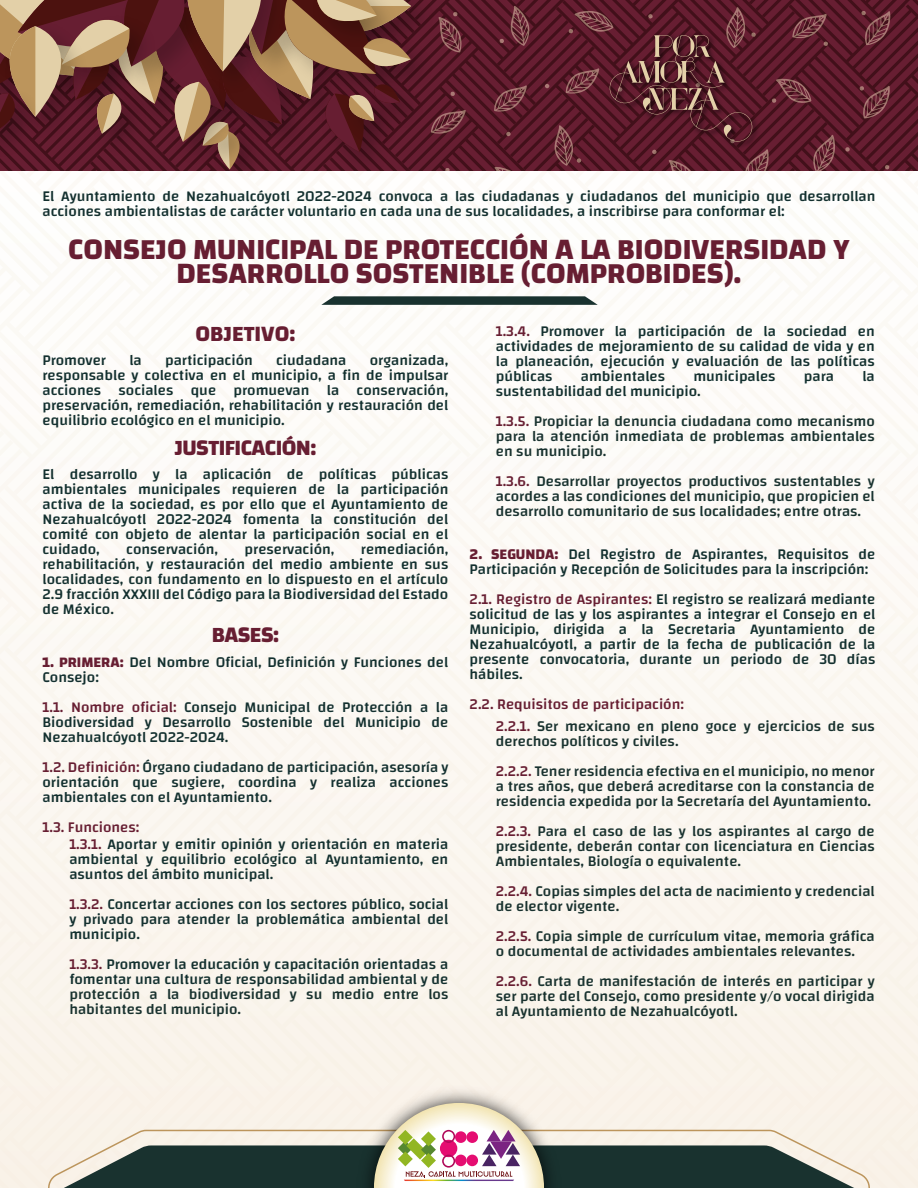
<style>
.page{position:relative;width:918px;height:1188px;background:#fbf8f3}
.page>*{position:absolute;margin:0;border:0;box-sizing:border-box;transform-origin:0 0}
.t1{font:700 30px/24px "Changa";color:#671e32;text-align:center}
.t2{font:700 22.5px "Changa";letter-spacing:-.025em;color:#671e32}
.t3{font:700 22.5px "Changa";color:#671e32}
.t4{font:500 15px/15px "Changa";color:#13302f;text-align:justify}
.t5{font:500 15px/15px "Changa";color:#19322f}
.t6{font:500 15px "Changa";color:#671e32}
.s1{color:#671e32}
.s2{color:#13302f}
.s3{font-weight:700;color:#671e32}
</style>
<div class="page">
<div style="left:0;top:1011px;width:918px;height:177px;background:#faf3ea"></div>
<svg style="left:0;top:0;width:918px;height:170px;background:#591829"></svg>
<svg style="left:510px;top:6px;width:21px;height:40px"></svg>
<svg style="left:494px;top:85px;width:34px;height:28px"></svg>
<svg style="left:434px;top:109px;width:32px;height:27px"></svg>
<svg style="left:494px;top:166px;width:31px;height:4px"></svg>
<svg style="left:506px;top:132px;width:5px;height:4px"></svg>
<svg style="left:450px;top:91px;width:5px;height:5px"></svg>
<svg style="left:859px;top:85px;width:31px;height:34px"></svg>
<svg style="left:845px;top:147px;width:5px;height:5px"></svg>
<svg style="left:861px;top:11px;width:30px;height:34px"></svg>
<svg style="left:885px;top:165px;width:5px;height:5px"></svg>
<svg style="left:446px;top:12px;width:18px;height:41px"></svg>
<svg style="left:499px;top:39px;width:5px;height:4px"></svg>
<div style="left:46px;top:1129px;width:824px;height:59px;background:#f9f2e8"></div>
<img style="left:351px;top:1080px;width:216px;height:23px">
<svg style="left:64px;top:1103px;width:790px;height:85px"></svg>
<svg style="left:545px;top:7px;width:292px;height:163px;background:#5e212e"></svg>
<img style="left:411px;top:0;width:35px;height:66px">
<img style="left:411px;top:100px;width:23px;height:36px">
<img style="left:411px;top:26px;width:33px;height:74px">
<svg style="left:0;top:0;width:411px;height:169px;background:#7a473f"></svg>
<svg style="left:321px;top:296px;width:277px;height:9px;background:#2f4643"></svg>
<p class="t4" style="left:43px;top:189px;width:834px">El Ayuntamiento de Nezahualcóyotl 2022-2024 convoca a las ciudadanas y ciudadanos del municipio que desarrollan acciones ambientalistas de carácter voluntario en cada una de sus localidades, a inscribirse para conformar el:</p>
<h1 class="t1" style="left:68px;top:237px;width:783px">CONSEJO MUNICIPAL DE PROTECCIÓN A LA BIODIVERSIDAD Y<br>DESARROLLO SOSTENIBLE (COMPROBIDES).</h1>
<h2 class="t3" style="left:196px;top:320px;width:101px">OBJETIVO:</h2>
<p class="t4" style="left:496px;top:324px;width:381px"><span class="s1">1.3.4.</span> Promover la participación de la sociedad en actividades de mejoramiento de su calidad de vida y en la planeación, ejecución y evaluación de las políticas públicas</p>
<p class="t4" style="left:43px;top:352px;width:407px;text-indent:327px">organizada, responsable y colectiva en el municipio, a fin de impulsar acciones sociales que promuevan la conservación, preservación, remediación, rehabilitación y restauración del equilibrio ecológico en el municipio.</p>
<p class="t4" style="left:43px;top:352px;width:65px">Promover</p>
<p class="t4" style="left:129px;top:352px;width:14px">la</p>
<p class="t4" style="left:165px;top:352px;width:89px">participación</p>
<p class="t4" style="left:276px;top:352px;width:72px">ciudadana</p>
<p class="t4" style="left:581px;top:369px;width:86px">ambientales</p>
<p class="t4" style="left:693px;top:369px;width:84px">municipales</p>
<p class="t4" style="left:804px;top:369px;width:32px">para</p>
<p class="t4" style="left:862px;top:369px;width:14px">la</p>
<p class="t5" style="left:496px;top:376px;width:381px;line-height:30px"><span class="s2">sustentabilidad del municipio.<br></span><span class="s1">1.3.5.</span> Propiciar la denuncia ciudadana como mecanismo</p>
<p class="t5" style="left:496px;top:429px;width:381px">para la atención inmediata de problemas ambientales en su municipio.</p>
<p class="t5" style="left:496px;top:474px;width:381px;text-align:justify"><span class="s1">1.3.6.</span> Desarrollar proyectos productivos sustentables y acordes a las condiciones del municipio, que propicien el desarrollo comunitario de sus localidades; entre otras.</p>
<h2 class="t2" style="left:175px;top:434px;width:143px">JUSTIFICACIÓN:</h2>
<p class="t4" style="left:43px;top:467px;width:407px">El desarrollo y la aplicación de políticas públicas ambientales municipales requieren de la participación activa de la sociedad, es por ello que el Ayuntamiento de Nezahualcóyotl 2022-2024 fomenta la constitución del comité con objeto de alentar la participación social en el cuidado,</p>
<p class="t4" style="left:43px;top:542px;width:407px;text-indent:318px">remediación, rehabilitación, y restauración del medio ambiente en sus localidades, con fundamento en lo dispuesto en el artículo 2.9 fracción XXXIII del Código para la Biodiversidad del Estado de México.</p>
<p class="t4" style="left:470px;top:547px;width:407px"><span class="s3">2. SEGUNDA:</span> Del Registro de Aspirantes, Requisitos de<br>Participación y Recepción de Solicitudes para la inscripción:</p>
<p class="t4" style="left:126px;top:542px;width:93px">conservación,</p>
<p class="t4" style="left:245px;top:542px;width:91px">preservación,</p>
<p class="t4" style="left:470px;top:592px;width:407px"><span class="s1">2.1. Registro de Aspirantes:</span> El registro se realizará mediante solicitud de las y los aspirantes a integrar el Consejo en el Municipio, dirigida a la Secretaria Ayuntamiento de Nezahualcóyotl, a partir de la fecha de publicación de la presente convocatoria, durante un periodo de 30 días hábiles.</p>
<p class="t6" style="left:470px;top:695px;width:216px">2.2. Requisitos de participación:</p>
<h2 class="t2" style="left:212px;top:622px;width:69px">BASES:</h2>
<p class="t4" style="left:43px;top:654px;width:407px"><span class="s3">1. PRIMERA:</span> Del Nombre Oficial, Definición y Funciones del<br>Consejo:</p>
<p class="t4" style="left:43px;top:699px;width:407px"><span class="s1">1.1. Nombre oficial:</span> Consejo Municipal de Protección a la Biodiversidad y Desarrollo Sostenible del Municipio de Nezahualcóyotl 2022-2024.</p>
<p class="t4" style="left:43px;top:759px;width:407px"><span class="s1">1.2. Definición:</span> Órgano ciudadano de participación, asesoría y orientación que sugiere, coordina y realiza acciones ambientales con el Ayuntamiento.</p>
<p class="t6" style="left:43px;top:818px;width:98px">1.3. Funciones:</p>
<p class="t5" style="left:496px;top:719px;width:381px"><span class="s1">2.2.1.</span> Ser mexicano en pleno goce y ejercicios de sus derechos políticos y civiles.</p>
<p class="t5" style="left:496px;top:764px;width:380px;text-align:justify"><span class="s1">2.2.2.</span> Tener residencia efectiva en el municipio, no menor a tres años, que deberá acreditarse con la constancia de residencia expedida por la Secretaría del Ayuntamiento.</p>
<p class="t5" style="left:496px;top:824px;width:381px;text-align:justify"><span class="s1">2.2.3.</span> Para el caso de las y los aspirantes al cargo de presidente, deberán contar con licenciatura en Ciencias Ambientales, Biología o equivalente.</p>
<p class="t5" style="left:496px;top:884px;width:381px"><span class="s1">2.2.4.</span> Copias simples del acta de nacimiento y credencial de elector vigente.</p>
<p class="t5" style="left:496px;top:929px;width:380px"><span class="s1">2.2.5.</span> Copia simple de currículum vitae, memoria gráfica o documental de actividades ambientales relevantes.</p>
<p class="t5" style="left:496px;top:974px;width:381px;text-align:justify"><span class="s1">2.2.6.</span> Carta de manifestación de interés en participar y ser parte del Consejo, como presidente y/o vocal dirigida al Ayuntamiento de Nezahualcóyotl.</p>
<p class="t4" style="left:69px;top:837px;width:380px"><span class="s1">1.3.1.</span> Aportar y emitir opinión y orientación en materia ambiental y equilibrio ecológico al Ayuntamiento, en asuntos del ámbito municipal.</p>
<p class="t4" style="left:69px;top:897px;width:381px"><span class="s1">1.3.2.</span> Concertar acciones con los sectores público, social y privado para atender la problemática ambiental del municipio.</p>
<p class="t4" style="left:69px;top:957px;width:381px"><span class="s1">1.3.3.</span> Promover la educación y capacitación orientadas a fomentar una cultura de responsabilidad ambiental y de</p>
<p class="t5" style="left:69px;top:987px;width:381px">protección a la biodiversidad y su medio entre los habitantes del municipio.</p>
</div>
